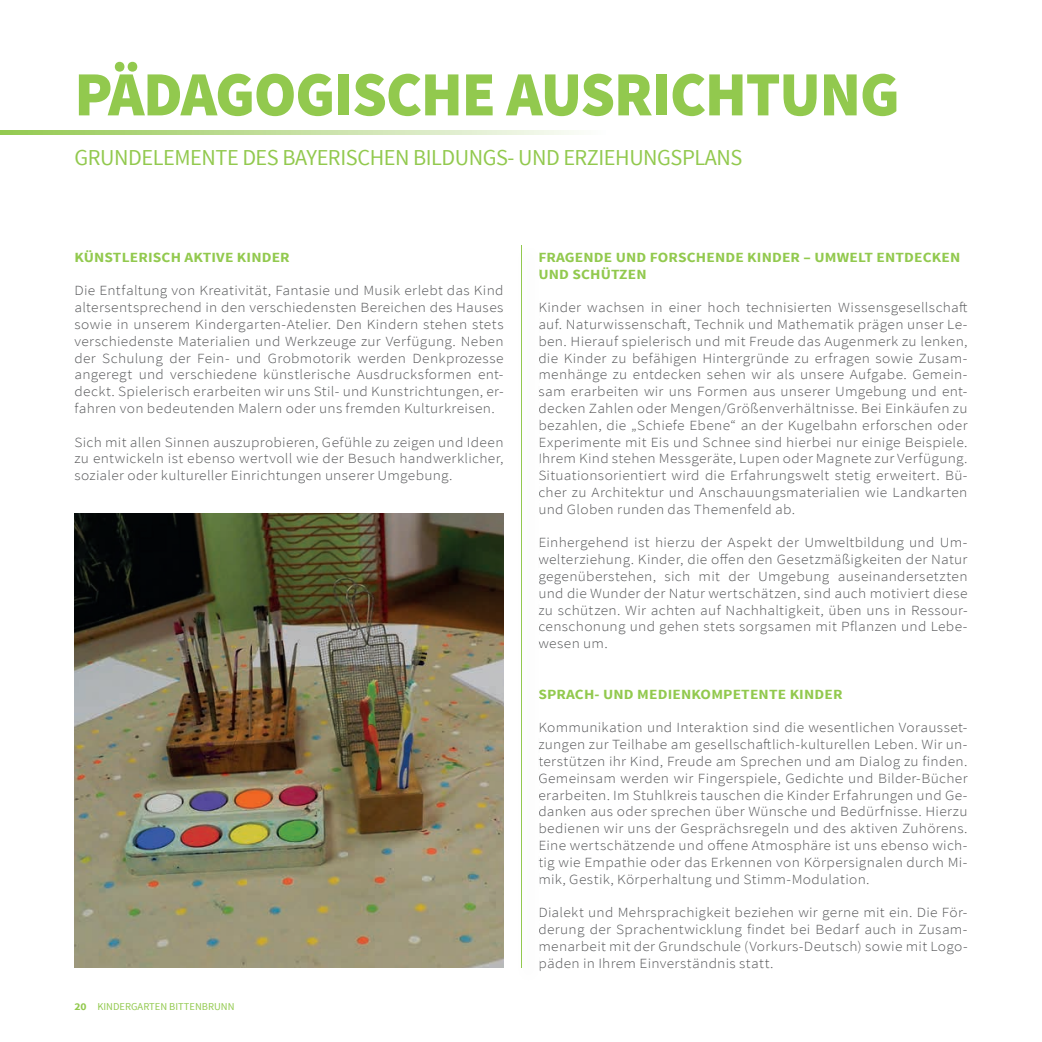
<style>
.page{position:relative;width:1042px;height:1042px;background:#fff}
.page>*{position:absolute;margin:0;border:0;box-sizing:border-box;transform-origin:0 0}
.t1{font:900 63px "Source Sans Pro";letter-spacing:-.02em;color:#92c94e}
.t2{font:22.75px "Source Sans Pro";letter-spacing:-.02em;color:#92c94e}
.t3{font:300 14px/16.8px "Source Sans Pro";letter-spacing:.02em;color:#57585a;text-align:justify;scale:1.1 1}
.t4{font:700 14px/16.8px "Source Sans Pro";letter-spacing:.01em;color:#92c94e;scale:1.1 1}
.t5{font:10.5px "Source Sans Pro";color:#92c94e}
.s1{font-weight:700}
</style>
<div class="page">
<svg style="left:0;top:130px;width:576px;height:5px;background:#c5e0a0"></svg>
<img style="left:74px;top:514px;width:430px;height:453px">
<svg style="left:539px;top:252px;width:1px;height:25px"></svg>
<svg style="left:539px;top:303px;width:1px;height:210px"></svg>
<svg style="left:539px;top:538px;width:1px;height:93px"></svg>
<svg style="left:539px;top:742px;width:1px;height:142px"></svg>
<svg style="left:539px;top:908px;width:1px;height:62px"></svg>
<hr style="left:521px;top:245px;width:1px;height:722px;background:#92c94e">
<h1 class="t1" style="left:74px;top:53px;width:827px">PÄDAGOGISCHE AUSRICHTUNG</h1>
<h2 class="t2" style="left:74px;top:143px;width:669px">GRUNDELEMENTE DES BAYERISCHEN BILDUNGS- UND ERZIEHUNGSPLANS</h2>
<p class="t4" style="left:74px;top:249px;width:197px">KÜNSTLERISCH AKTIVE KINDER</p>
<p class="t3" style="left:74px;top:282px;width:392px">Die Entfaltung von Kreativität, Fantasie und Musik erlebt das Kind altersentsprechend in den verschiedensten Bereichen des Hauses sowie in unserem Kindergarten-Atelier. Den Kindern stehen stets verschiedenste Materialien und Werkzeuge zur Verfügung. Neben der Schulung der Fein- und Grobmotorik werden Denkprozesse angeregt und verschiedene künstlerische Ausdrucksformen ent&shy;deckt. Spielerisch erarbeiten wir uns Stil- und Kunstrichtungen, er&shy;fahren von bedeutenden Malern oder uns fremden Kulturkreisen.</p>
<p class="t3" style="left:74px;top:434px;width:392px">Sich mit allen Sinnen auszuprobieren, Gefühle zu zeigen und Ideen zu entwickeln ist ebenso wertvoll wie der Besuch handwerklicher, sozialer oder kultureller Einrichtungen unserer Umgebung.</p>
<p class="t5" style="left:74px;top:1000px;width:162px"><span class="s1">20</span> KINDERGARTEN BITTENBRUNN</p>
<p class="t4" style="left:538px;top:249px;width:385px">FRAGENDE UND FORSCHENDE KINDER – UMWELT ENTDECKEN<br>UND SCHÜTZEN</p>
<p class="t3" style="left:538px;top:299px;width:392px">Kinder wachsen in einer hoch technisierten Wissensgesellschaft auf. Naturwissenschaft, Technik und Mathematik prägen unser Le&shy;ben. Hierauf spielerisch und mit Freude das Augenmerk zu lenken, die Kinder zu befähigen Hintergründe zu erfragen sowie Zusam&shy;menhänge zu entdecken sehen wir als unsere Aufgabe. Gemein&shy;sam erarbeiten wir uns Formen aus unserer Umgebung und ent&shy;decken Zahlen oder Mengen/Größenverhältnisse. Bei Einkäufen zu bezahlen, die „Schiefe Ebene“ an der Kugelbahn erforschen oder Experimente mit Eis und Schnee sind hierbei nur einige Beispiele.<br>Ihrem Kind stehen Messgeräte, Lupen oder Magnete zur Verfügung.<br>Situationsorientiert wird die Erfahrungswelt stetig erweitert. Bü&shy;cher zu Architektur und Anschauungsmaterialien wie Landkarten und Globen runden das Themenfeld ab.</p>
<p class="t3" style="left:538px;top:534px;width:392px">Einhergehend ist hierzu der Aspekt der Umweltbildung und Um&shy;welterziehung. Kinder, die offen den Gesetzmäßigkeiten der Natur gegenüberstehen, sich mit der Umgebung auseinandersetzten und die Wunder der Natur wertschätzen, sind auch motiviert diese zu schützen. Wir achten auf Nachhaltigkeit, üben uns in Ressour&shy;censchonung und gehen stets sorgsamen mit Pflanzen und Lebe&shy;wesen um.</p>
<p class="t4" style="left:538px;top:686px;width:278px">SPRACH- UND MEDIENKOMPETENTE KINDER</p>
<p class="t3" style="left:538px;top:719px;width:392px">Kommunikation und Interaktion sind die wesentlichen Vorausset&shy;zungen zur Teilhabe am gesellschaftlich-kulturellen Leben. Wir un&shy;terstützen ihr Kind, Freude am Sprechen und am Dialog zu finden.<br>Gemeinsam werden wir Fingerspiele, Gedichte und Bilder-Bücher erarbeiten. Im Stuhlkreis tauschen die Kinder Erfahrungen und Ge&shy;danken aus oder sprechen über Wünsche und Bedürfnisse. Hierzu bedienen wir uns der Gesprächsregeln und des aktiven Zuhörens.<br>Eine wertschätzende und offene Atmosphäre ist uns ebenso wich&shy;tig wie Empathie oder das Erkennen von Körpersignalen durch Mi&shy;mik, Gestik, Körperhaltung und Stimm-Modulation.</p>
<p class="t3" style="left:538px;top:904px;width:392px">Dialekt und Mehrsprachigkeit beziehen wir gerne mit ein. Die För&shy;derung der Sprachentwicklung findet bei Bedarf auch in Zusam&shy;menarbeit mit der Grundschule (Vorkurs-Deutsch) sowie mit Logo&shy;päden in Ihrem Einverständnis statt.</p>
</div>
